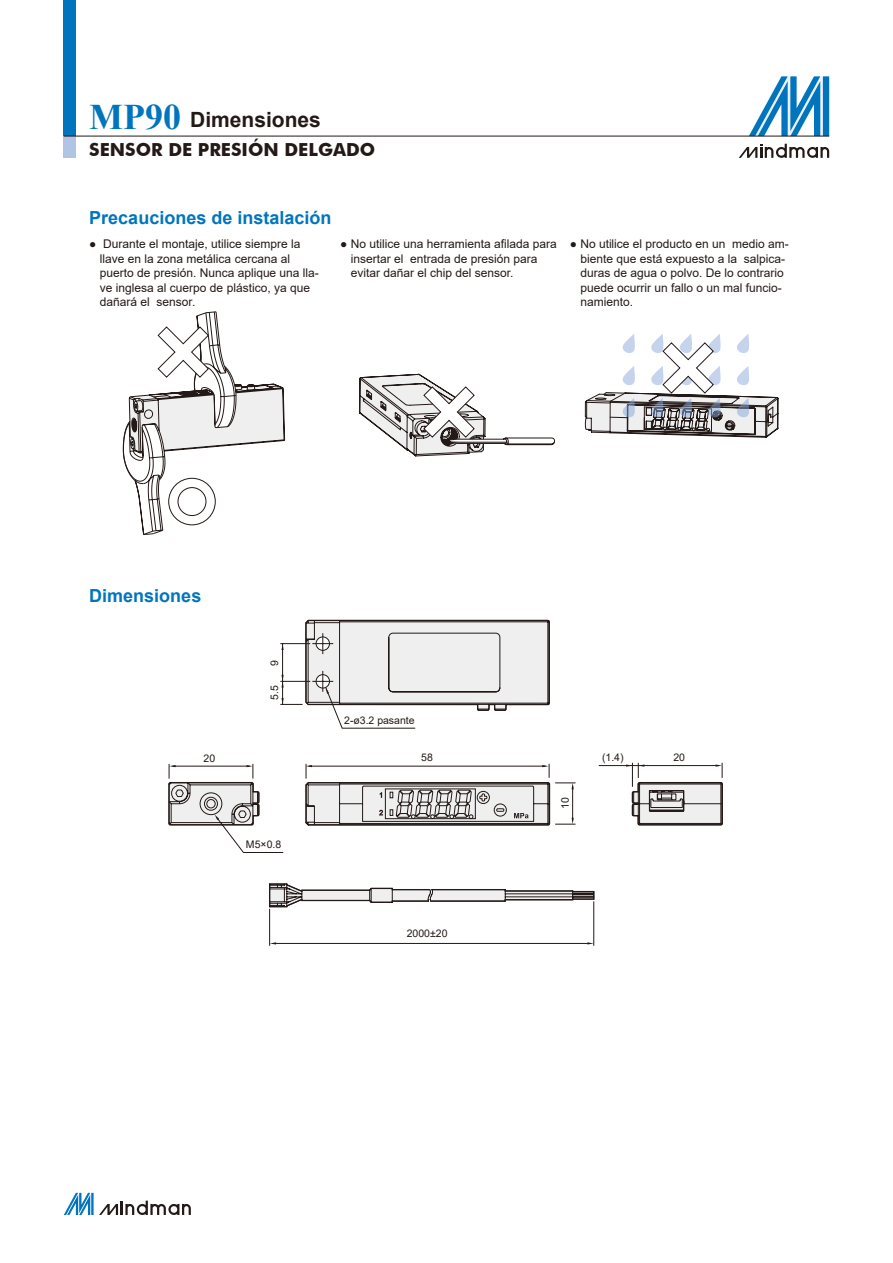
<style>
.page{position:relative;width:893px;height:1263px;background:#fff}
.page>*{position:absolute;margin:0;border:0;box-sizing:border-box;transform-origin:0 0}
.t1{font:700 21px "Arial";color:#231916}
.t2{font:700 18px "Arial";color:#0075be}
.t3{font:700 18px "Futura BT";color:#231916}
.t4{font:12px/14.4px "Arial";color:#231916}
.t5{font:10.5px "Arial";color:#231916}
.s1{font-family:"Times New Roman";font-size:36px;color:#0075be}
</style>
<div class="page">
<svg style="left:749px;top:76px;width:80px;height:60px"></svg>
<svg style="left:739px;top:144px;width:90px;height:14px"></svg>
<div style="left:64px;top:0;width:12px;height:136px;background:#0075be"></div>
<div style="left:64px;top:136px;width:12px;height:21px;background:#b0c4e6"></div>
<hr style="left:64px;top:136px;width:765px;height:1px;background:#231916">
<svg style="left:64px;top:1193px;width:127px;height:22px"></svg>
<hr style="left:173px;top:766px;width:76px;height:1px;background:#231916">
<svg style="left:169px;top:765px;width:7px;height:2px"></svg>
<svg style="left:246px;top:765px;width:7px;height:2px"></svg>
<svg style="left:280px;top:619px;width:270px;height:92px"></svg>
<svg style="left:168px;top:783px;width:92px;height:43px"></svg>
<svg style="left:269px;top:883px;width:326px;height:63px"></svg>
<svg style="left:305px;top:763px;width:418px;height:63px"></svg>
<svg style="left:584px;top:334px;width:195px;height:104px"></svg>
<svg style="left:359px;top:373px;width:196px;height:84px"></svg>
<svg style="left:123px;top:311px;width:162px;height:224px"></svg>
<p class="t1" style="left:89px;top:105px;width:233px"><span class="s1">MP90</span> Dimensiones</p>
<p class="t3" style="left:89px;top:139px;width:288px">SENSOR DE PRESIÓN DELGADO</p>
<p class="t2" style="left:89px;top:205px;width:244px">Precauciones de instalación</p>
<p class="t4" style="left:100px;top:237px;width:220px;text-indent:-11px">● Durante el montaje, utilice siempre la llave en la zona metálica cercana al puerto de presión. Nunca aplique una lla&shy;ve inglesa al cuerpo de plástico, ya que dañará el sensor.</p>
<p class="t4" style="left:351px;top:237px;width:208px;text-indent:-11px">● No utilice una herramienta afilada para insertar el entrada de presión para evitar dañar el chip del sensor.</p>
<p class="t4" style="left:580px;top:237px;width:210px;text-indent:-11px">● No utilice el producto en un medio am&shy;biente que está expuesto a la salpica&shy;duras de agua o polvo. De lo contrario puede ocurrir un fallo o un mal funcio&shy;namiento.</p>
<p class="t2" style="left:89px;top:583px;width:114px">Dimensiones</p>
<p class="t5" style="left:203px;top:751px;width:13px">20</p>
<p class="t5" style="left:267px;top:666px;width:7px;rotate:-90deg">9</p>
<p class="t5" style="left:267px;top:700px;width:16px;rotate:-90deg">5.5</p>
<p class="t5" style="left:246px;top:837px;width:37px">M5×0.8</p>
<p class="t5" style="left:344px;top:713px;width:72px">2-ø3.2 pasante</p>
<p class="t5" style="left:421px;top:750px;width:13px">58</p>
<p class="t5" style="left:407px;top:926px;width:42px">2000±20</p>
<p class="t5" style="left:558px;top:809px;width:13px;rotate:-90deg">10</p>
<p class="t5" style="left:602px;top:750px;width:23px">(1.4)</p>
<p class="t5" style="left:673px;top:750px;width:13px">20</p>
</div>
